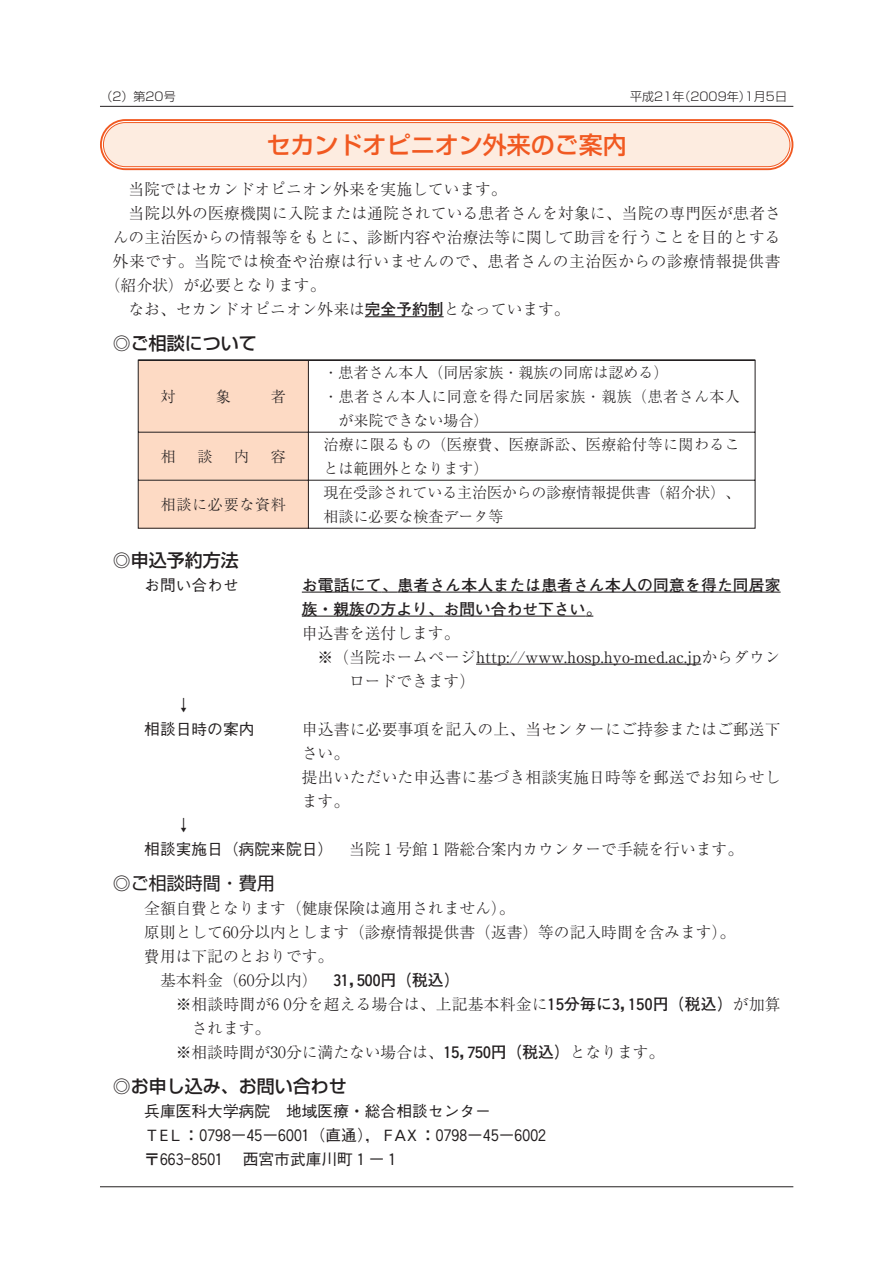
<style>
.page{position:relative;width:893px;height:1262px;background:#fff}
.page>*{position:absolute;margin:0;border:0;box-sizing:border-box;transform-origin:0 0}
.t1{font:500 24px "Shin Go";color:#f15921}
.t2{font:500 18px "Shin Go";color:#231f20}
.t3{font:18px "Shin Go";color:#231f20}
.t4{font:300 15.75px/24px "Ryumin";letter-spacing:.01em;color:#231f20}
.t5{font:500 15.75px/24px "Gothic BBB";color:#231f20}
.t6{font:700 15.75px/24px "Futo Go B101";letter-spacing:.015em;color:#231f20}
.t7{font:15.75px "Ryumin";letter-spacing:.01em;color:#231f20}
.t8{font:300 15.75px "Ryumin";letter-spacing:.035em;color:#231f20}
.t9{font:300 15px "Ryumin";color:#231f20}
.t10{font:300 15px "Ryumin";letter-spacing:.03em;color:#231f20}
.t11{font:300 15px "Ryumin";letter-spacing:.05em;color:#231f20}
.t12{font:300 12px "Shin Go";color:#231f20}
.s1{font-family:"Futo Go B101";font-weight:700}
.s2{font-weight:300}
.s3{font-family:"Gothic BBB";font-weight:500}
</style>
<div class="page">
<hr style="left:365px;top:316px;width:78px;height:1px;background:#231f20">
<hr style="left:302px;top:591px;width:79px;height:1px;background:#231f20">
<svg style="left:381px;top:591px;width:16px;height:1px"></svg>
<hr style="left:397px;top:591px;width:383px;height:1px;background:#231f20">
<hr style="left:302px;top:615px;width:126px;height:1px;background:#231f20">
<svg style="left:428px;top:615px;width:15px;height:1px"></svg>
<hr style="left:443px;top:615px;width:142px;height:1px;background:#231f20">
<hr style="left:476px;top:663px;width:225px;height:1px;background:#231f20">
<hr style="left:100px;top:106px;width:693px;height:1px;background:#231f20">
<hr style="left:100px;top:1186px;width:693px;height:1px;background:#231f20">
<div style="left:104px;top:123px;width:685px;height:43px;background:#fdece0;border-radius:22px"></div>
<div style="left:100px;top:119px;width:693px;height:51px;border:2px solid #f15921;border-radius:25px"></div>
<div style="left:103px;top:122px;width:687px;height:45px;border:1px solid #f15921;border-radius:22px"></div>
<svg style="left:138px;top:360px;width:617px;height:168px"></svg>
<p class="t12" style="left:100px;top:92px;width:77px">（2）第20号</p>
<p class="t12" style="left:630px;top:92px;width:158px">平成21年（2009年）1月5日</p>
<h1 class="t1" style="left:266px;top:136px;width:362px">セカンドオピニオン外来のご案内</h1>
<p class="t4" style="left:128px;top:179px;width:379px">当院ではセカンドオピニオン外来を実施しています。</p>
<p class="t4" style="left:129px;top:203px;width:653px">当院以外の医療機関に入院または通院されている患者さんを対象に、当院の専門医が患者さ</p>
<p class="t4" style="left:113px;top:227px;width:669px">んの主治医からの情報等をもとに、診断内容や治療法等に関して助言を行うことを目的とする</p>
<p class="t8" style="left:113px;top:256px;width:669px">外来です。当院では検査や治療は行いませんので、患者さんの主治医からの診療情報提供書</p>
<p class="t4" style="left:105px;top:275px;width:222px">（紹介状）が必要となります。</p>
<p class="t4" style="left:128px;top:299px;width:442px">なお、セカンドオピニオン外来は<span class="s1">完全予約制</span>となっています。</p>
<p class="t2" style="left:113px;top:337px;width:145px">◎ご相談について</p>
<p class="t9" style="left:161px;top:391px;width:16px">対</p>
<p class="t9" style="left:216px;top:391px;width:16px">象</p>
<p class="t9" style="left:271px;top:391px;width:16px">者</p>
<p class="t9" style="left:161px;top:451px;width:16px">相</p>
<p class="t9" style="left:197px;top:451px;width:16px">談</p>
<p class="t9" style="left:234px;top:451px;width:16px">内</p>
<p class="t9" style="left:271px;top:451px;width:16px">容</p>
<p class="t11" style="left:161px;top:499px;width:127px">相談に必要な資料</p>
<p class="t9" style="left:323px;top:367px;width:346px">・患者さん本人（同居家族・親族の同席は認める）</p>
<p class="t10" style="left:323px;top:391px;width:418px">・患者さん本人に同意を得た同居家族・親族（患者さん本人</p>
<p class="t9" style="left:338px;top:415px;width:151px">が来院できない場合）</p>
<p class="t10" style="left:323px;top:439px;width:418px">治療に限るもの（医療費、医療訴訟、医療給付等に関わるこ</p>
<p class="t9" style="left:323px;top:463px;width:166px">とは範囲外となります）</p>
<p class="t9" style="left:323px;top:487px;width:418px">現在受診されている主治医からの診療情報提供書（紹介状）、</p>
<p class="t9" style="left:323px;top:511px;width:181px">相談に必要な検査データ等</p>
<p class="t2" style="left:113px;top:553px;width:127px">◎申込予約方法</p>
<p class="t5" style="left:144px;top:575px;width:96px">お問い合わせ</p>
<p class="t6" style="left:302px;top:574px;width:480px">お電話にて、患者さん本人または患者さん本人の同意を得た同居家族・親族の方より、お問い合わせ下さい。</p>
<p class="t4" style="left:302px;top:623px;width:159px">申込書を送付します。</p>
<p class="t7" style="left:317px;top:651px;width:464px"><span class="s2">※（当院ホームページ</span>http://www.hosp.hyo-med.ac.jp<span class="s2">からダウン</span></p>
<p class="t4" style="left:349px;top:671px;width:128px">ロードできます）</p>
<p class="t5" style="left:144px;top:695px;width:112px;text-indent:32px">↓<br>相談日時の案内</p>
<p class="t4" style="left:302px;top:719px;width:480px">申込書に必要事項を記入の上、当センターにご持参またはご郵送下さい。<br>提出いただいた申込書に基づき相談実施日時等を郵送でお知らせします。</p>
<p class="t5" style="left:176px;top:815px;width:17px">↓</p>
<p class="t4" style="left:144px;top:839px;width:600px"><span class="s3">相談実施日（病院来院日）</span> 当院１号館１階総合案内カウンターで手続を行います。</p>
<p class="t3" style="left:113px;top:876px;width:163px">◎ご相談時間・費用</p>
<p class="t4" style="left:144px;top:898px;width:372px">全額自費となります（健康保険は適用されません）。</p>
<p class="t4" style="left:144px;top:922px;width:592px">原則として６０分以内とします（診療情報提供書（返書）等の記入時間を含みます）。</p>
<p class="t4" style="left:144px;top:946px;width:190px">費用は下記のとおりです。</p>
<p class="t4" style="left:160px;top:970px;width:301px">基本料金（６０分以内） <span class="s1">３１，５００円（税込）</span></p>
<p class="t4" style="left:176px;top:994px;width:606px">※相談時間が６０分を超える場合は、上記基本料金に<span class="s1">１５分毎に３，１５０円（税込）</span>が加算</p>
<p class="t4" style="left:191px;top:1018px;width:80px">されます。</p>
<p class="t4" style="left:176px;top:1042px;width:490px">※相談時間が３０分に満たない場合は、<span class="s1">１５，７５０円（税込）</span>となります。</p>
<p class="t2" style="left:113px;top:1079px;width:235px">◎お申し込み、お問い合わせ</p>
<p class="t5" style="left:144px;top:1101px;width:407px">兵庫医科大学病院　地域医療・総合相談センター<br>ＴＥＬ：０７９８－４５－６００１（直通），ＦＡＸ：０７９８－４５－６００２〒６６３－８５０１　西宮市武庫川町１－１</p>
</div>
